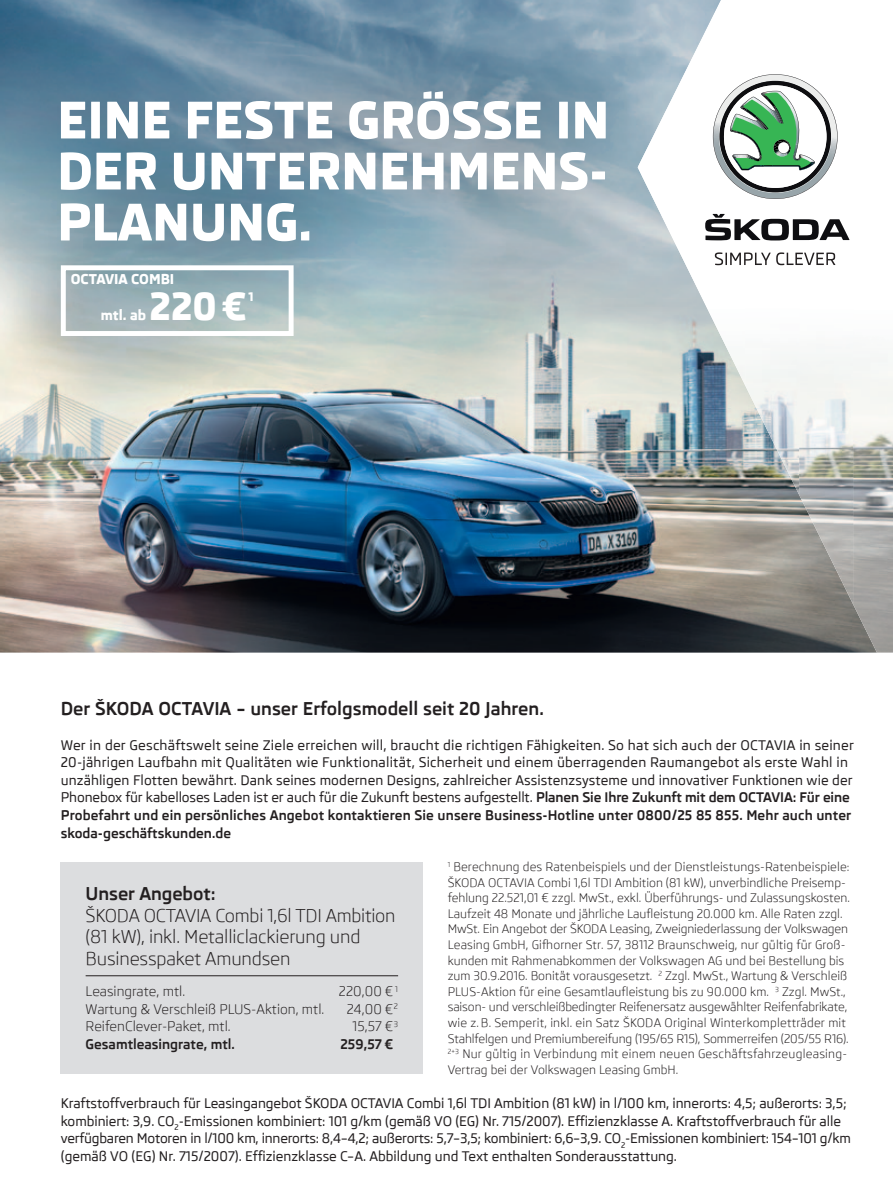
<style>
.page{position:relative;width:893px;height:1191px;background:#fff}
.page>*{position:absolute;margin:0;border:0;box-sizing:border-box;transform-origin:0 0}
.t1{font:800 51px/51px "Skoda Pro";color:#fff;text-align:justify}
.t2{font:800 37.95px "Skoda Pro";color:#fff}
.t3{font:18px/21.6px "Skoda Pro";letter-spacing:-.01em;color:#231f20}
.t4{font:700 18px "Skoda Pro";color:#231f20}
.t5{font:800 13.8px "Skoda Pro";color:#fff}
.t6{font:500 13.5px/17.5px "Skoda Pro";color:#231f20}
.t7{font:13.5px/17.5px "Skoda Pro";color:#231f20}
.t8{font:700 13.5px "Skoda Pro";color:#231f20}
.t9{font:12px/15.6px "Skoda Pro";color:#231f20}
.t10{font:800 12px "Skoda Pro";color:#fff}
.s1{font-weight:700}
</style>
<div class="page">
<img style="left:0;top:0;width:853px;height:652px">
<div style="left:61px;top:862px;width:362px;height:211px;background:#dcdddf"></div>
<hr style="left:86px;top:975px;width:312px;height:1px;background:#231f20">
<div style="left:61px;top:265px;width:233px;height:71px;border:5px solid #fff"></div>
<img style="left:877px;top:652px;width:16px;height:1px">
<img style="left:691px;top:0;width:162px;height:89px">
<img style="left:853px;top:359px;width:40px;height:293px">
<img style="left:638px;top:59px;width:54px;height:218px">
<img style="left:691px;top:89px;width:54px;height:297px">
<img style="left:799px;top:89px;width:54px;height:516px">
<img style="left:745px;top:199px;width:54px;height:296px">
<svg style="left:713px;top:74px;width:125px;height:125px"></svg>
<div style="left:778px;top:142px;width:11px;height:11px;background:#fff;border-radius:50%"></div>
<svg style="left:705px;top:214px;width:144px;height:26px"></svg>
<svg style="left:715px;top:252px;width:120px;height:13px"></svg>
<h1 class="t1" style="left:57px;top:95px;width:554px">EINE FESTE GRÖSSE IN DER UNTERNEHMENS-PLANUNG.</h1>
<p class="t5" style="left:71px;top:271px;width:105px">OCTAVIA COMBI</p>
<h2 class="t2" style="left:149px;top:284px;width:99px">220 €</h2>
<p class="t10" style="left:248px;top:289px;width:7px">1</p>
<p class="t5" style="left:101px;top:307px;width:47px">mtl. ab</p>
<h3 class="t4" style="left:61px;top:698px;width:485px">Der ŠKODA OCTAVIA – unser Erfolgsmodell seit 20 Jahren.</h3>
<p class="t6" style="left:61px;top:736px;width:795px">Wer in der Geschäftswelt seine Ziele erreichen will, braucht die richtigen Fähigkeiten. So hat sich auch der OCTAVIA in seiner 20-jährigen Laufbahn mit Qualitäten wie Funktionalität, Sicherheit und einem überragenden Raumangebot als erste Wahl in unzähligen Flotten bewährt. Dank seines modernen Designs, zahlreicher Assistenzsysteme und innovativer Funktionen wie der Phonebox für kabelloses Laden ist er auch für die Zukunft bestens aufgestellt. <span class="s1">Planen Sie Ihre Zukunft mit dem OCTAVIA: Für eine Probefahrt und ein persönliches Angebot kontaktieren Sie unsere Business-Hotline unter 0800/25 85 855. Mehr auch unter skoda-geschäftskunden.de</span></p>
<p class="t9" style="left:448px;top:859px;width:404px"><sup>1</sup> Berechnung des Ratenbeispiels und der Dienstleistungs-Ratenbeispiele:<br>ŠKODA OCTAVIA Combi 1,6l TDI Ambition (81 kW), unverbindliche Preisemp&shy;fehlung 22.521,01 € zzgl. MwSt., exkl. Überführungs- und Zulassungskosten.<br>Laufzeit 48 Monate und jährliche Laufleistung 20.000 km. Alle Raten zzgl.<br>MwSt. Ein Angebot der ŠKODA Leasing, Zweigniederlassung der Volkswagen Leasing GmbH, Gifhorner Str. 57, 38112 Braunschweig, nur gültig für Groß&shy;kunden mit Rahmenabkommen der Volkswagen AG und bei Bestellung bis zum 30.9.2016. Bonität vorausgesetzt. <sup>2</sup> Zzgl. MwSt., Wartung &amp; Verschleiß PLUS-Aktion für eine Gesamtlaufleistung bis zu 90.000 km. <sup>3</sup> Zzgl. MwSt., saison- und verschleißbedingter Reifenersatz ausgewählter Reifenfabrikate, wie z. B. Semperit, inkl. ein Satz ŠKODA Original Winterkompletträder mit Stahlfelgen und Premiumbereifung (195/65 R15), Sommerreifen (205/55 R16).<br><sup>2+3</sup> Nur gültig in Verbindung mit einem neuen Geschäftsfahrzeugleasing-Vertrag bei der Volkswagen Leasing GmbH.</p>
<h3 class="t4" style="left:86px;top:883px;width:132px">Unser Angebot:</h3>
<h3 class="t3" style="left:86px;top:904px;width:311px">ŠKODA OCTAVIA Combi 1,6l TDI Ambition (81 kW), inkl. Metalliclackierung und<br>Businesspaket Amundsen</h3>
<p class="t7" style="left:86px;top:983px;width:240px">Leasingrate, mtl.<br>Wartung &amp; Verschleiß PLUS-Aktion, mtl.<br>ReifenClever-Paket, mtl.</p>
<p class="t8" style="left:86px;top:1036px;width:151px">Gesamtleasingrate, mtl.</p>
<p class="t7" style="left:339px;top:983px;width:61px">220,00 € <sup>1</sup></p>
<p class="t7" style="left:347px;top:1000px;width:53px">24,00 € <sup>2</sup></p>
<p class="t7" style="left:353px;top:1018px;width:47px">15,57 € <sup>3</sup></p>
<p class="t8" style="left:340px;top:1036px;width:54px">259,57 €</p>
<p class="t6" style="left:61px;top:1094px;width:792px">Kraftstoffverbrauch für Leasingangebot ŠKODA OCTAVIA Combi 1,6l TDI Ambition (81 kW) in l/100 km, innerorts: 4,5; außerorts: 3,5; kombiniert: 3,9. CO<sub>2</sub>-Emissionen kombiniert: 101 g/km (gemäß VO (EG) Nr. 715/2007). Effizienzklasse A. Kraftstoffverbrauch für alle verfügbaren Motoren in l/100 km, innerorts: 8,4–4,2; außerorts: 5,7–3,5; kombiniert: 6,6–3,9. CO<sub>2</sub>-Emissionen kombiniert: 154–101 g/km (gemäß VO (EG) Nr. 715/2007). Effizienzklasse C–A. Abbildung und Text enthalten Sonderausstattung.</p>
</div>
